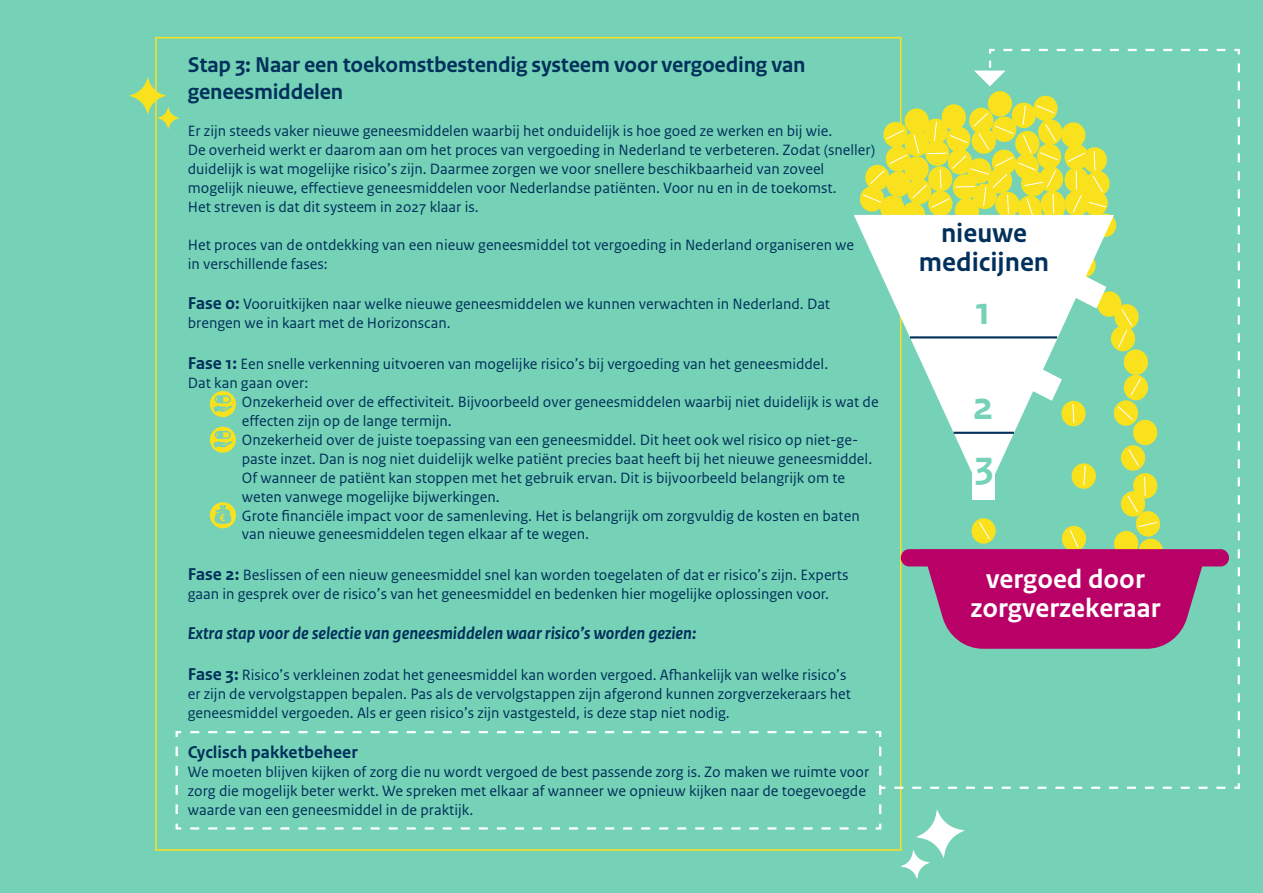
<style>
.page{position:relative;width:1263px;height:893px;background:#76d2b6}
.page>*{position:absolute;margin:0;border:0;box-sizing:border-box;transform-origin:0 0}
.t1{font:700 40.8px "Rijksoverheid Sans Text";color:#76d2b6}
.t2{font:700 27.75px "Rijksoverheid Sans Text";color:#fff}
.t3{font:700 27.75px/28.7px "Rijksoverheid Sans Text";color:#00305b;text-align:center}
.t4{font:700 22.5px/27px "Rijksoverheid Sans Text";letter-spacing:-.01em;color:#00305b}
.t5{font:italic 700 18px "Rijksoverheid Sans Text";color:#00305b}
.t6{font:700 18px "Rijksoverheid Sans Text";color:#00305b}
.t7{font:15.75px/18.9px "Rijksoverheid Sans Text";color:#00305b}
.s1{font-weight:700;font-size:18px}
</style>
<div class="page">
<svg style="left:129px;top:77px;width:51px;height:52px"></svg>
<svg style="left:900px;top:809px;width:65px;height:70px"></svg>
<svg style="left:175px;top:731px;width:707px;height:99px"></svg>
<div style="left:860px;top:186px;width:24px;height:26px;background:#f9e11e;border-radius:50%"></div>
<div style="left:210px;top:391px;width:26px;height:26px;background:#f9e11e;border-radius:50%"></div>
<svg style="left:213px;top:395px;width:20px;height:17px"></svg>
<div style="left:210px;top:427px;width:26px;height:26px;background:#f9e11e;border-radius:50%"></div>
<svg style="left:213px;top:431px;width:20px;height:17px"></svg>
<div style="left:210px;top:502px;width:26px;height:26px;background:#f9e11e;border-radius:50%"></div>
<svg style="left:215px;top:505px;width:16px;height:19px"></svg>
<svg style="left:879px;top:48px;width:361px;height:742px"></svg>
<svg style="left:863px;top:61px;width:366px;height:588px"></svg>
<p class="t4" style="left:188px;top:51px;width:619px">Stap 3: Naar een toekomstbestendig systeem voor vergoeding van geneesmiddelen</p>
<p class="t7" style="left:188px;top:122px;width:689px">Er zijn steeds vaker nieuwe geneesmiddelen waarbij het onduidelijk is hoe goed ze werken en bij wie.<br>De overheid werkt er daarom aan om het proces van vergoeding in Nederland te verbeteren. Zodat (sneller) duidelijk is wat mogelijke risico’s zijn. Daarmee zorgen we voor snellere beschikbaarheid van zoveel mogelijk nieuwe, effectieve geneesmiddelen voor Nederlandse patiënten. Voor nu en in de toekomst.<br>Het streven is dat dit systeem in 2027 klaar is.</p>
<p class="t7" style="left:188px;top:236px;width:668px">Het proces van de ontdekking van een nieuw geneesmiddel tot vergoeding in Nederland organiseren we in verschillende fases:</p>
<p class="t7" style="left:188px;top:295px;width:644px"><span class="s1">Fase 0:</span> Vooruitkijken naar welke nieuwe geneesmiddelen we kunnen verwachten in Nederland. Dat brengen we in kaart met de Horizonscan.</p>
<p class="t7" style="left:188px;top:354px;width:642px"><span class="s1">Fase 1:</span> Een snelle verkenning uitvoeren van mogelijke risico’s bij vergoeding van het geneesmiddel.<br>Dat kan gaan over:</p>
<p class="t7" style="left:242px;top:393px;width:638px">Onzekerheid over de effectiviteit. Bijvoorbeeld over geneesmiddelen waarbij niet duidelijk is wat de effecten zijn op de lange termijn.</p>
<p class="t7" style="left:242px;top:431px;width:632px">Onzekerheid over de juiste toepassing van een geneesmiddel. Dit heet ook wel risico op niet-ge&shy;paste inzet. Dan is nog niet duidelijk welke patiënt precies baat heeft bij het nieuwe geneesmiddel.<br>Of wanneer de patiënt kan stoppen met het gebruik ervan. Dit is bijvoorbeeld belangrijk om te weten vanwege mogelijke bijwerkingen.</p>
<p class="t7" style="left:242px;top:506px;width:619px">Grote financiële impact voor de samenleving. Het is belangrijk om zorgvuldig de kosten en baten van nieuwe geneesmiddelen tegen elkaar af te wegen.</p>
<p class="t7" style="left:188px;top:566px;width:662px"><span class="s1">Fase 2:</span> Beslissen of een nieuw geneesmiddel snel kan worden toegelaten of dat er risico’s zijn. Experts gaan in gesprek over de risico’s van het geneesmiddel en bedenken hier mogelijke oplossingen voor.</p>
<p class="t5" style="left:188px;top:623px;width:510px">Extra stap voor de selectie van geneesmiddelen waar risico’s worden gezien:</p>
<p class="t7" style="left:188px;top:665px;width:665px"><span class="s1">Fase 3:</span> Risico’s verkleinen zodat het geneesmiddel kan worden vergoed. Afhankelijk van welke risico’s er zijn de vervolgstappen bepalen. Pas als de vervolgstappen zijn afgerond kunnen zorgverzekeraars het geneesmiddel vergoeden. Als er geen risico’s zijn vastgesteld, is deze stap niet nodig.</p>
<p class="t6" style="left:188px;top:742px;width:171px">Cyclisch pakketbeheer</p>
<p class="t7" style="left:188px;top:763px;width:683px">We moeten blijven kijken of zorg die nu wordt vergoed de best passende zorg is. Zo maken we ruimte voor zorg die mogelijk beter werkt. We spreken met elkaar af wanneer we opnieuw kijken naar de toegevoegde waarde van een geneesmiddel in de praktijk.</p>
<p class="t3" style="left:919px;top:219px;width:132px">nieuwe medicijnen</p>
<p class="t1" style="left:975px;top:288px;width:17px">1</p>
<p class="t1" style="left:973px;top:383px;width:22px">2</p>
<p class="t1" style="left:975px;top:442px;width:20px">3</p>
<p class="t2" style="left:986px;top:563px;width:160px">vergoed door</p>
<p class="t2" style="left:970px;top:592px;width:191px">zorgverzekeraar</p>
</div>
